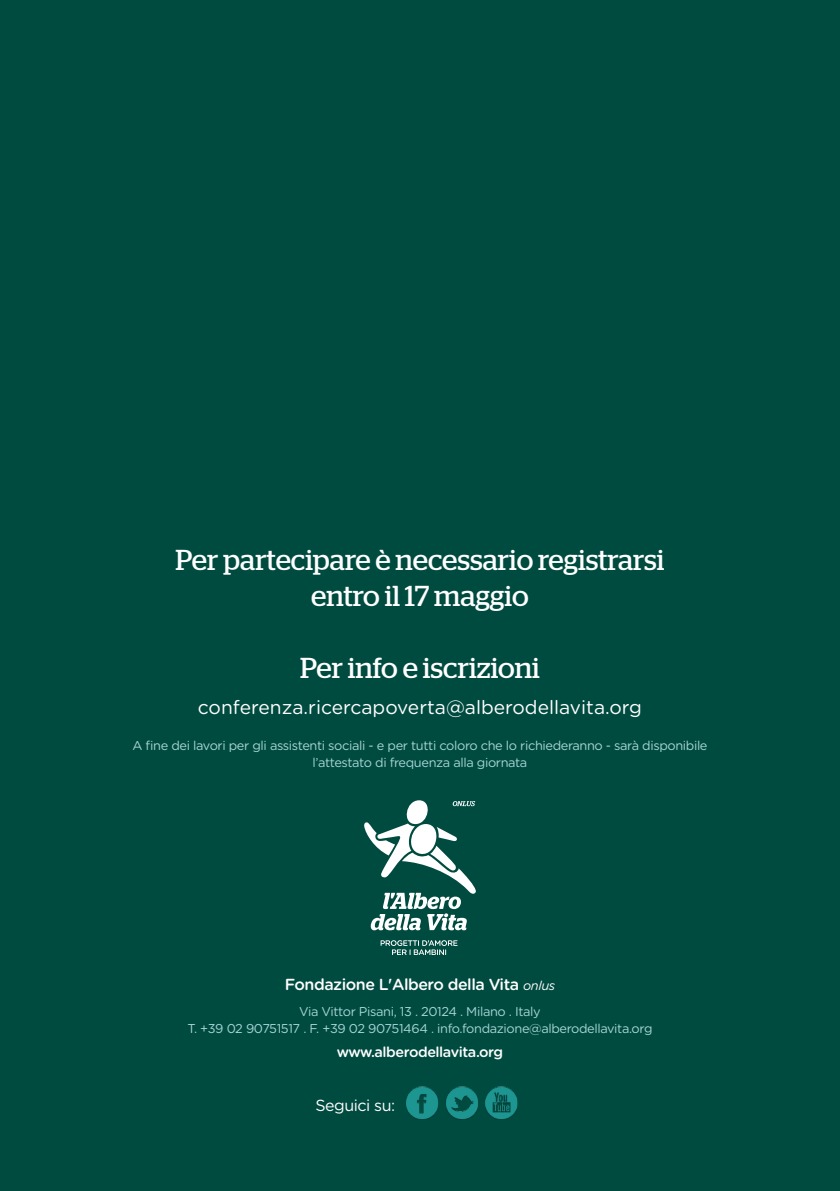
<style>
.page{position:relative;width:840px;height:1191px;background:#fff}
.page>*{position:absolute;margin:0;border:0;box-sizing:border-box;transform-origin:0 0}
.t1{font:28.8px "Stag";color:#fff}
.t2{font:19.2px "Gotham Rounded";color:#fff}
.t3{font:500 16px "Gotham Rounded";letter-spacing:-.03em;color:#fff}
.t4{font:16px "Gotham Rounded";letter-spacing:-.03em;color:#fff}
.t5{font:500 14.4px "Gotham Rounded";letter-spacing:-.03em;color:#fff}
.t6{font:12.8px/17.6px "Gotham Rounded";letter-spacing:-.03em;color:#a7d5d6;text-align:center}
.s1{font-weight:400;font-style:italic;font-size:12.8px}
</style>
<div class="page">
<div style="left:0;top:0;width:839px;height:1191px;background:#004b40"></div>
<svg style="left:380px;top:940px;width:77px;height:15px"></svg>
<svg style="left:364px;top:800px;width:111px;height:130px"></svg>
<img style="left:406px;top:1086px;width:112px;height:33px">
<p class="t1" style="left:175px;top:543px;width:490px">Per partecipare è necessario registrarsi</p>
<p class="t1" style="left:311px;top:579px;width:219px">entro il 17 maggio</p>
<p class="t1" style="left:300px;top:651px;width:241px">Per info e iscrizioni</p>
<p class="t2" style="left:198px;top:694px;width:445px">conferenza.ricercapoverta@alberodellavita.org</p>
<p class="t6" style="left:132px;top:735px;width:576px">A fine dei lavori per gli assistenti sociali - e per tutti coloro che lo richiederanno - sarà disponibile l’attestato di frequenza alla giornata</p>
<p class="t3" style="left:284px;top:973px;width:272px">Fondazione L'Albero della Vita <span class="s1">onlus</span></p>
<p class="t6" style="left:299px;top:1002px;width:243px">Via Vittor Pisani, 13 . 20124 . Milano . Italy</p>
<p class="t6" style="left:187px;top:1019px;width:466px">T. +39 02 90751517 . F. +39 02 90751464 . info.fondazione@alberodellavita.org</p>
<p class="t5" style="left:336px;top:1041px;width:168px">www.alberodellavita.org</p>
<p class="t4" style="left:315px;top:1094px;width:81px">Seguici su:</p>
</div>
